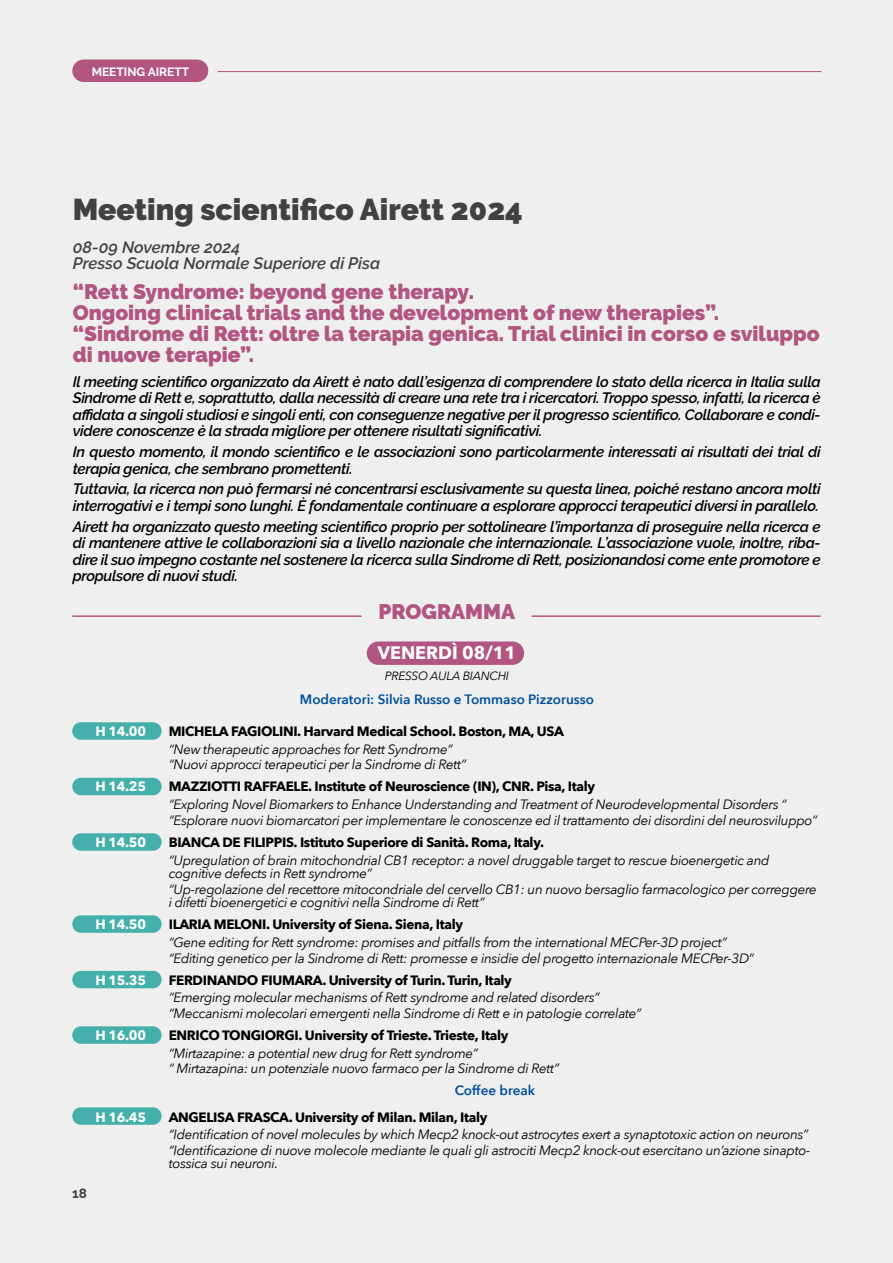
<style>
.page{position:relative;width:893px;height:1263px;background:#eeefee}
.page>*{position:absolute;margin:0;border:0;box-sizing:border-box;transform-origin:0 0}
.t1{font:900 30px "Raleway";color:#404142}
.t2{font:900 21px/21px "Raleway";color:#b25581}
.t3{font:700 18px "Avenir Next";color:#fff}
.t4{font:italic 600 16.5px/16.5px "Raleway";color:#404142}
.t5{font:italic 600 15px/16.5px "Raleway";letter-spacing:-.02em;color:#000;text-align:justify}
.t6{font:italic 13.5px/15.6px "Avenir Next";letter-spacing:-.025em;color:#000}
.t7{font:700 13.5px "Avenir Next";letter-spacing:-.025em;color:#000}
.t8{font:600 13.5px "Avenir Next";color:#004f9f}
.t9{font:700 13.5px "Avenir Next";letter-spacing:-.025em;color:#fff}
.t10{font:700 13.5px "Raleway";color:#404142}
.t11{font:italic 12px "Avenir Next";letter-spacing:-.025em;color:#000}
.t12{font:700 12px "Raleway";color:#fff}
</style>
<div class="page">
<hr style="left:218px;top:71px;width:603px;height:1px;background:#b25581">
<div style="left:84px;top:60px;width:113px;height:22px;background:#b25581"></div>
<div style="left:367px;top:641px;width:157px;height:24px;background:#b25581;border-radius:12px"></div>
<div style="left:72px;top:722px;width:90px;height:18px;background:#45b0ab;border-radius:9px"></div>
<div style="left:72px;top:778px;width:90px;height:17px;background:#45b0ab;border-radius:9px"></div>
<div style="left:72px;top:833px;width:90px;height:18px;background:#45b0ab;border-radius:9px"></div>
<div style="left:72px;top:915px;width:90px;height:18px;background:#45b0ab;border-radius:9px"></div>
<div style="left:72px;top:971px;width:90px;height:17px;background:#45b0ab;border-radius:9px"></div>
<div style="left:72px;top:1026px;width:90px;height:18px;background:#45b0ab;border-radius:9px"></div>
<div style="left:72px;top:1107px;width:90px;height:18px;background:#45b0ab;border-radius:9px"></div>
<hr style="left:72px;top:615px;width:289px;height:2px;background:#b25581">
<hr style="left:531px;top:615px;width:290px;height:2px;background:#b25581">
<p class="t12" style="left:92px;top:64px;width:99px">MEETING AIRETT</p>
<h1 class="t1" style="left:73px;top:192px;width:452px">Meeting scientifico Airett 2024</h1>
<p class="t4" style="left:73px;top:239px;width:309px">08-09 Novembre 2024<br>Presso Scuola Normale Superiore di Pisa</p>
<h2 class="t2" style="left:73px;top:281px;width:748px">“Rett Syndrome: beyond gene therapy.<br>Ongoing clinical trials and the development of new therapies”. “Sindrome di Rett: oltre la terapia genica. Trial clinici in corso e sviluppo di nuove terapie”.</h2>
<p class="t5" style="left:73px;top:373px;width:749px">Il meeting scientifico organizzato da Airett è nato dall’esigenza di comprendere lo stato della ricerca in Italia sulla Sindrome di Rett e, soprattutto, dalla necessità di creare una rete tra i ricercatori. Troppo spesso, infatti, la ricerca è affidata a singoli studiosi e singoli enti, con conseguenze negative per il progresso scientifico. Collaborare e condi&shy;videre conoscenze è la strada migliore per ottenere risultati significativi.</p>
<p class="t5" style="left:73px;top:444px;width:749px">In questo momento, il mondo scientifico e le associazioni sono particolarmente interessati ai risultati dei trial di terapia genica, che sembrano promettenti.</p>
<p class="t5" style="left:73px;top:481px;width:749px">Tuttavia, la ricerca non può fermarsi né concentrarsi esclusivamente su questa linea, poiché restano ancora molti interrogativi e i tempi sono lunghi. È fondamentale continuare a esplorare approcci terapeutici diversi in parallelo.</p>
<p class="t5" style="left:73px;top:518px;width:749px">Airett ha organizzato questo meeting scientifico proprio per sottolineare l’importanza di proseguire nella ricerca e di mantenere attive le collaborazioni sia a livello nazionale che internazionale. L’associazione vuole, inoltre, riba&shy;dire il suo impegno costante nel sostenere la ricerca sulla Sindrome di Rett, posizionandosi come ente promotore e propulsore di nuovi studi.</p>
<h2 class="t2" style="left:378px;top:601px;width:138px">PROGRAMMA</h2>
<h3 class="t3" style="left:378px;top:638px;width:140px">VENERDÌ 08/11</h3>
<p class="t11" style="left:385px;top:666px;width:126px">PRESSO AULA BIANCHI</p>
<p class="t8" style="left:300px;top:687px;width:296px">Moderatori: Silvia Russo e Tommaso Pizzorusso</p>
<p class="t10" style="left:72px;top:1185px;width:16px">18</p>
<p class="t9" style="left:95px;top:720px;width:52px">H 14.00</p>
<p class="t7" style="left:169px;top:720px;width:397px">MICHELA FAGIOLINI. Harvard Medical School. Boston, MA, USA</p>
<p class="t6" style="left:169px;top:741px;width:299px">“New therapeutic approaches for Rett Syndrome” “Nuovi approcci terapeutici per la Sindrome di Rett”</p>
<p class="t9" style="left:95px;top:775px;width:52px">H 14.25</p>
<p class="t7" style="left:169px;top:775px;width:428px">MAZZIOTTI RAFFAELE. Institute of Neuroscience (IN), CNR. Pisa, Italy</p>
<p class="t6" style="left:169px;top:796px;width:650px">“Exploring Novel Biomarkers to Enhance Understanding and Treatment of Neurodevelopmental Disorders “ “Esplorare nuovi biomarcatori per implementare le conoscenze ed il trattamento dei disordini del neurosviluppo”</p>
<p class="t9" style="left:95px;top:830px;width:52px">H 14.50</p>
<p class="t7" style="left:169px;top:830px;width:377px">BIANCA DE FILIPPIS. Istituto Superiore di Sanità. Roma, Italy.</p>
<p class="t6" style="left:169px;top:852px;width:602px;line-height:13.5px">“Upregulation of brain mitochondrial CB1 receptor: a novel druggable target to rescue bioenergetic and cognitive defects in Rett syndrome”</p>
<p class="t6" style="left:169px;top:882px;width:650px;line-height:13.5px">“Up-regolazione del recettore mitocondriale del cervello CB1: un nuovo bersaglio farmacologico per correggere i difetti bioenergetici e cognitivi nella Sindrome di Rett”</p>
<p class="t9" style="left:95px;top:913px;width:52px">H 14.50</p>
<p class="t7" style="left:169px;top:913px;width:296px">ILARIA MELONI. University of Siena. Siena, Italy</p>
<p class="t6" style="left:169px;top:934px;width:587px">“Gene editing for Rett syndrome: promises and pitfalls from the international MECPer-3D project” “Editing genetico per la Sindrome di Rett: promesse e insidie del progetto internazionale MECPer-3D”</p>
<p class="t9" style="left:95px;top:968px;width:52px">H 15.35</p>
<p class="t7" style="left:169px;top:968px;width:345px">FERDINANDO FIUMARA. University of Turin. Turin, Italy</p>
<p class="t6" style="left:169px;top:989px;width:474px">“Emerging molecular mechanisms of Rett syndrome and related disorders” “Meccanismi molecolari emergenti nella Sindrome di Rett e in patologie correlate”</p>
<p class="t9" style="left:95px;top:1023px;width:52px">H 16.00</p>
<p class="t7" style="left:169px;top:1023px;width:341px">ENRICO TONGIORGI. University of Trieste. Trieste, Italy</p>
<p class="t6" style="left:169px;top:1044px;width:392px">“Mirtazapine: a potential new drug for Rett syndrome”<br>“ Mirtazapina: un potenziale nuovo farmaco per la Sindrome di Rett”</p>
<p class="t8" style="left:455px;top:1079px;width:82px">Coffee break</p>
<p class="t9" style="left:95px;top:1105px;width:52px">H 16.45</p>
<p class="t7" style="left:169px;top:1105px;width:320px">ANGELISA FRASCA. University of Milan. Milan, Italy</p>
<p class="t6" style="left:169px;top:1126px;width:643px">“Identification of novel molecules by which Mecp2 knock-out astrocytes exert a synaptotoxic action on neurons” “Identificazione di nuove molecole mediante le quali gli astrociti Mecp2 knock-out esercitano un’azione sinapto-</p>
<p class="t6" style="left:169px;top:1155px;width:111px">tossica sui neuroni.</p>
</div>
